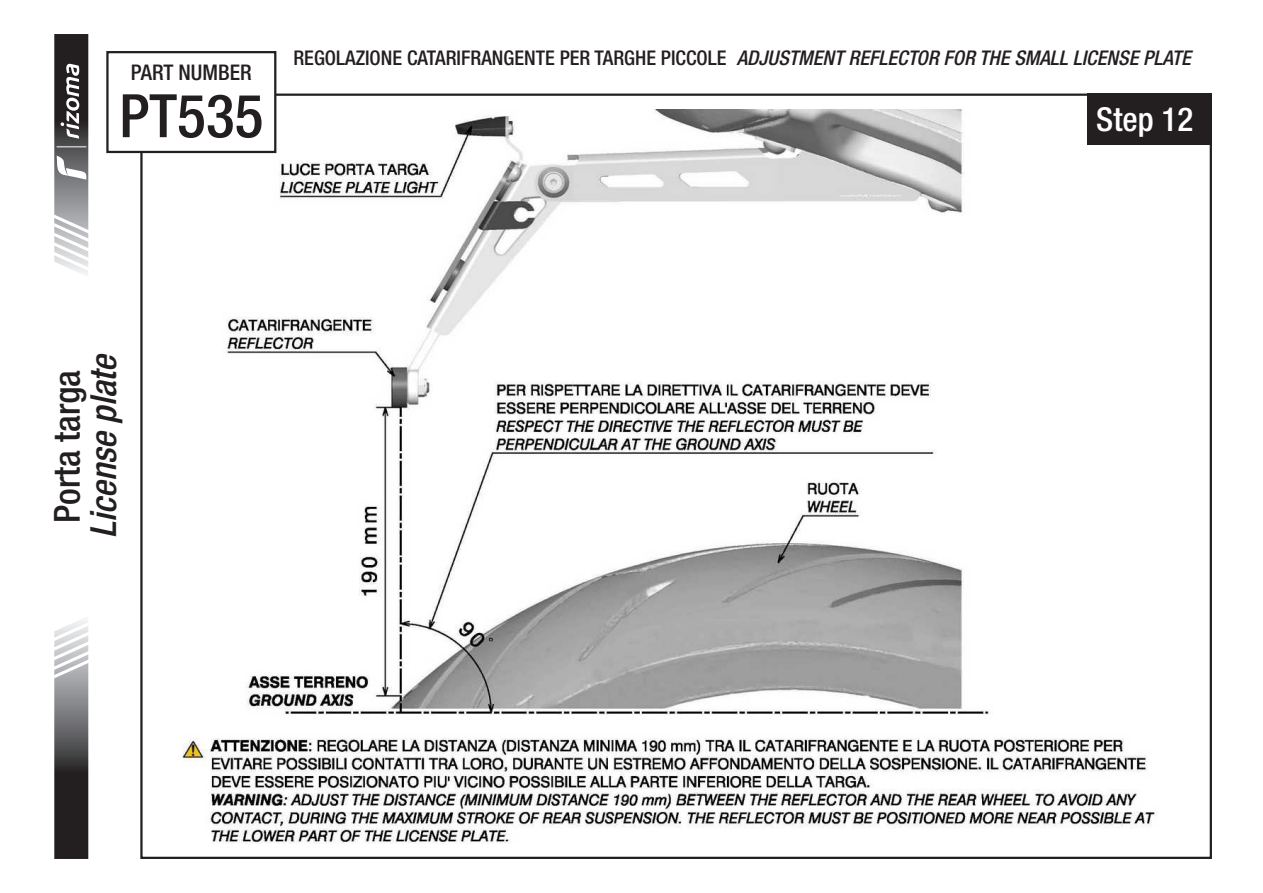
<style>
.page{position:relative;width:1263px;height:893px;background:#fff}
.page>*{position:absolute;margin:0;border:0;box-sizing:border-box;transform-origin:0 0}
.t1{font:500 condensed 60px "Helvetica Neue LT Std";color:#231f20}
.t2{font:italic 500 condensed 36px "Helvetica Neue LT Std";color:#231f20}
.t3{font:500 condensed 36px "Helvetica Neue LT Std";color:#231f20}
.t4{font:500 condensed 33px "Helvetica Neue LT Std";color:#fff}
.t5{font:500 condensed 21.6px "Helvetica Neue LT Std";color:#231f20}
.t6{font:500 condensed 20.4px "Helvetica Neue LT Std";color:#231f20}
.s1{font-style:italic}
</style>
<div class="page">
<img style="left:150px;top:109px;width:1005px;height:734px">
<div style="left:1088px;top:94px;width:124px;height:51px;background:#231f20"></div>
<svg style="left:54px;top:620px;width:35px;height:239px;background:#706f70"></svg>
<svg style="left:54px;top:34px;width:35px;height:240px"></svg>
<div style="left:107px;top:52px;width:168px;height:100px;background:#fff"></div>
<div style="left:106px;top:51px;width:170px;height:102px;border:2px solid #231f20"></div>
<p class="t5" style="left:131px;top:59px;width:122px">PART NUMBER</p>
<h1 class="t1" style="left:119px;top:80px;width:146px">PT535</h1>
<p class="t6" style="left:293px;top:46px;width:899px">REGOLAZIONE CATARIFRANGENTE PER TARGHE PICCOLE <span class="s1">ADJUSTMENT REFLECTOR FOR THE SMALL LICENSE PLATE</span></p>
<h3 class="t4" style="left:1096px;top:99px;width:99px">Step 12</h3>
<h2 class="t2" style="left:82px;top:538px;width:187px;rotate:-90deg">License plate</h2>
<h2 class="t3" style="left:46px;top:523px;width:155px;rotate:-90deg">Porta targa</h2>
</div>
